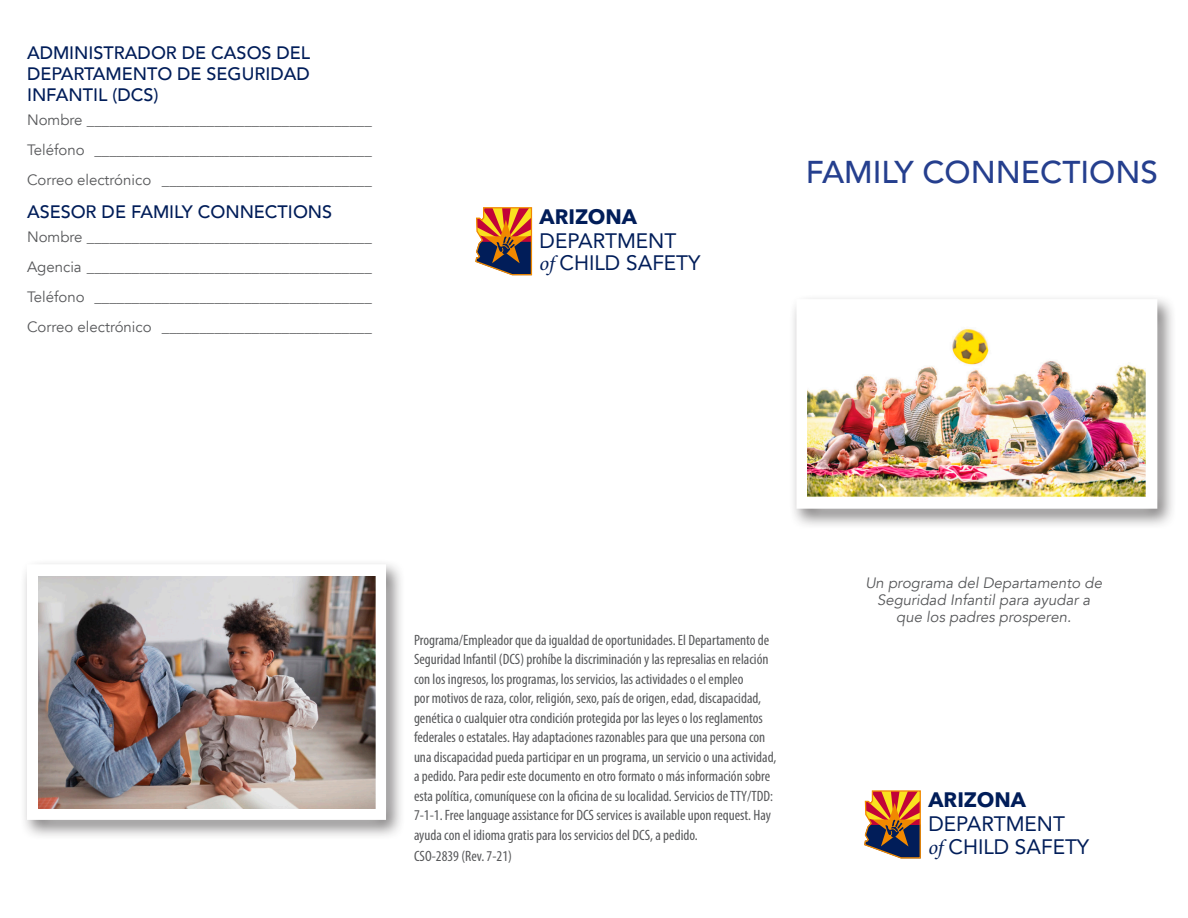
<style>
.page{position:relative;width:1188px;height:918px;background:#fff}
.page>*{position:absolute;margin:0;border:0;box-sizing:border-box;transform-origin:0 0}
.Paragraph_Style1{font:500 31.5px "Avenir";color:#253f8e}
.Paragraph_Style1-2{font:20.85px/22.5px "Avenir LT Std";color:#011d59}
.Paragraph_Style1-3{font:700 20.85px "Avenir Next LT Pro";color:#011d59}
.Paragraph_Style1-4{font:500 18px/21px "Avenir";color:#011d59;text-align:justify}
.Paragraph_Style1-5{font:condensed 15px/19.5px "Myriad Pro";color:#57585a}
.Paragraph_Style1-6{font:15px "Avenir Next LT Pro";color:#57585a}
.Paragraph_Style2{font:italic 15px/17.1px "Avenir";color:#57585a;text-align:center}
.s1{font-family:"Avenir"}
.s2{font-family:"Minion Pro";font-style:italic}
</style>
<div class="page">
<div style="left:20px;top:558px;width:385px;height:282px;background:#231f20;opacity:.6"></div>
<svg style="left:475px;top:207px;width:58px;height:69px;background:#a06c4d"></svg>
<svg style="left:864px;top:790px;width:57px;height:69px;background:#9e694a"></svg>
<div style="left:789px;top:293px;width:387px;height:236px;background:#231f20;opacity:.6"></div>
<svg style="left:33px;top:571px;width:348px;height:243px"></svg>
<img style="left:39px;top:577px;width:336px;height:231px">
<img style="left:808px;top:311px;width:338px;height:186px">
<p class="Paragraph_Style1-4" style="left:27px;top:41px;width:285px">ADMINISTRADOR DE CASOS DEL DEPARTAMENTO DE SEGURIDAD INFANTIL (DCS)</p>
<p class="Paragraph_Style1-6" style="left:27px;top:111px;width:346px"><span class="s1">Nombre</span> ______________________________________</p>
<p class="Paragraph_Style1-6" style="left:27px;top:141px;width:346px"><span class="s1">Teléfono</span> _____________________________________</p>
<p class="Paragraph_Style1-6" style="left:27px;top:171px;width:346px"><span class="s1">Correo electrónico</span> ____________________________</p>
<p class="Paragraph_Style1-4" style="left:27px;top:200px;width:307px">ASESOR DE FAMILY CONNECTIONS</p>
<p class="Paragraph_Style1-6" style="left:27px;top:228px;width:346px"><span class="s1">Nombre</span> ______________________________________</p>
<p class="Paragraph_Style1-6" style="left:27px;top:258px;width:346px"><span class="s1">Agencia</span> ______________________________________</p>
<p class="Paragraph_Style1-6" style="left:27px;top:288px;width:346px"><span class="s1">Teléfono</span> _____________________________________</p>
<p class="Paragraph_Style1-6" style="left:27px;top:318px;width:346px"><span class="s1">Correo electrónico</span> ____________________________</p>
<p class="Paragraph_Style1-3" style="left:540px;top:204px;width:99px">ARIZONA</p>
<p class="Paragraph_Style1-2" style="left:540px;top:229px;width:162px">DEPARTMENT<br><span class="s2">of</span> CHILD SAFETY</p>
<p class="Paragraph_Style1" style="left:806px;top:145px;width:354px">FAMILY CONNECTIONS</p>
<p class="Paragraph_Style1-5" style="left:414px;top:630px;width:364px">Programa/Empleador que da igualdad de oportunidades. El Departamento de Seguridad Infantil (DCS) prohíbe la discriminación y las represalias en relación con los ingresos, los programas, los servicios, las actividades o el empleo<br>por motivos de raza, color, religión, sexo, país de origen, edad, discapacidad, genética o cualquier otra condición protegida por las leyes o los reglamentos federales o estatales. Hay adaptaciones razonables para que una persona con una discapacidad pueda participar en un programa, un servicio o una actividad, a pedido. Para pedir este documento en otro formato o más información sobre esta política, comuníquese con la oficina de su localidad. Servicios de TTY/TDD:<br>7-1-1. Free language assistance for DCS services is available upon request. Hay ayuda con el idioma gratis para los servicios del DCS, a pedido.</p>
<p class="Paragraph_Style1-5" style="left:414px;top:846px;width:99px">CSO-2839 (Rev. 7-21)</p>
<p class="Paragraph_Style2" style="left:865px;top:574px;width:238px">Un programa del Departamento de<br>Seguridad Infantil para ayudar a que los padres prosperen.</p>
<p class="Paragraph_Style1-3" style="left:928px;top:787px;width:99px">ARIZONA</p>
<p class="Paragraph_Style1-2" style="left:928px;top:813px;width:162px">DEPARTMENT<br><span class="s2">of</span> CHILD SAFETY</p>
</div>
